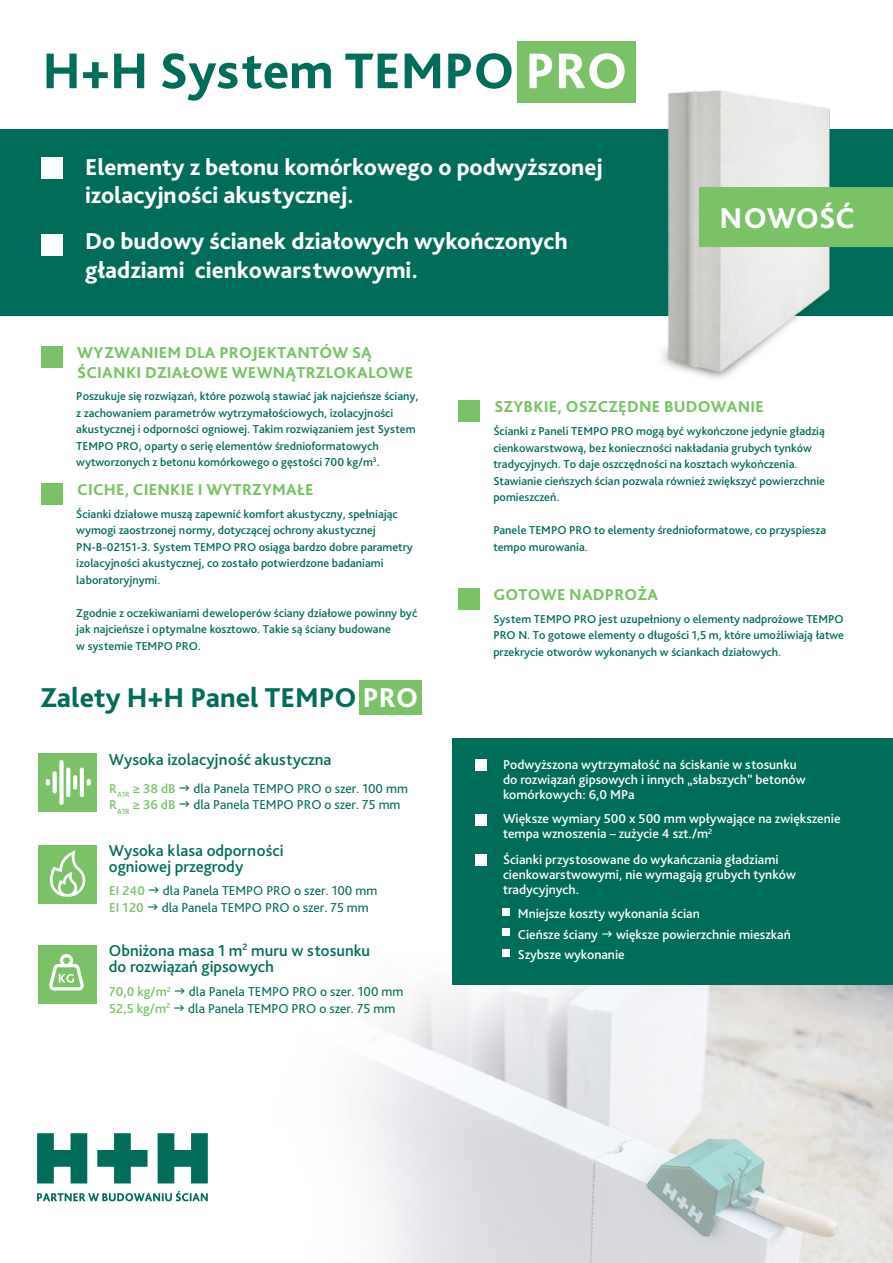
<style>
.page{position:relative;width:893px;height:1263px;background:#fff}
.page>*{position:absolute;margin:0;border:0;box-sizing:border-box;transform-origin:0 0}
.t1{font:800 52.5px "Bliss Pro";color:#006c5a}
.t2{font:800 30px "Bliss Pro";color:#fff}
.t3{font:800 28.5px "Bliss Pro";color:#006c5a}
.t4{font:800 24px "Bliss Pro";color:#fff}
.t5{font:800 16.5px "Bliss Pro";letter-spacing:.015em;color:#79c366}
.t6{font:500 16.5px/16.5px "Bliss Pro";color:#006c5a}
.t7{font:500 13.5px/15px "Bliss Pro";color:#fff}
.t8{font:13.5px "Bliss Pro";color:#006c5a}
.t9{font:500 13.5px "Bliss Pro";color:#79c366}
.t10{font:500 12px/16.5px "Bliss Pro";color:#006c5a}
.s1{color:#fff}
</style>
<div class="page">
<img style="left:37px;top:811px;width:856px;height:452px">
<div style="left:0;top:130px;width:893px;height:186px;background:#006c5a"></div>
<div style="left:42px;top:157px;width:21px;height:21px;background:#fff"></div>
<div style="left:42px;top:234px;width:21px;height:21px;background:#fff"></div>
<div style="left:42px;top:347px;width:21px;height:21px;background:#79c366"></div>
<div style="left:459px;top:401px;width:21px;height:21px;background:#79c366"></div>
<div style="left:459px;top:588px;width:21px;height:21px;background:#79c366"></div>
<div style="left:42px;top:483px;width:21px;height:21px;background:#79c366"></div>
<div style="left:517px;top:41px;width:119px;height:61px;background:#79c366"></div>
<div style="left:360px;top:680px;width:62px;height:34px;background:#79c366"></div>
<img style="left:588px;top:90px;width:285px;height:289px">
<div style="left:699px;top:187px;width:194px;height:60px;background:#79c366"></div>
<div style="left:38px;top:753px;width:59px;height:58px;background:#79c366"></div>
<svg style="left:46px;top:760px;width:45px;height:45px"></svg>
<div style="left:38px;top:845px;width:59px;height:58px;background:#79c366"></div>
<svg style="left:50px;top:850px;width:35px;height:47px"></svg>
<div style="left:38px;top:946px;width:59px;height:58px;background:#79c366"></div>
<svg style="left:49px;top:954px;width:35px;height:36px"></svg>
<div style="left:452px;top:738px;width:441px;height:246px;background:#006c5a"></div>
<div style="left:475px;top:814px;width:11px;height:11px;background:#fff"></div>
<div style="left:475px;top:759px;width:11px;height:11px;background:#fff"></div>
<div style="left:475px;top:854px;width:11px;height:11px;background:#fff"></div>
<div style="left:502px;top:908px;width:8px;height:8px;background:#fff"></div>
<div style="left:502px;top:928px;width:8px;height:8px;background:#fff"></div>
<div style="left:502px;top:949px;width:8px;height:7px;background:#fff"></div>
<svg style="left:37px;top:1133px;width:171px;height:50px"></svg>
<svg style="left:37px;top:1191px;width:171px;height:10px"></svg>
<svg style="left:149px;top:888px;width:10px;height:5px"></svg>
<svg style="left:148px;top:904px;width:10px;height:6px"></svg>
<svg style="left:175px;top:989px;width:10px;height:5px"></svg>
<svg style="left:174px;top:1005px;width:10px;height:6px"></svg>
<p class="t1" style="left:43px;top:38px;width:586px">H+H System TEMPO <span class="s1">PRO</span></p>
<p class="t4" style="left:85px;top:152px;width:519px">Elementy z betonu komórkowego o podwyższonej</p>
<p class="t4" style="left:85px;top:180px;width:270px">izolacyjności akustycznej.</p>
<p class="t4" style="left:85px;top:226px;width:484px">Do budowy ścianek działowych wykończonych</p>
<p class="t4" style="left:85px;top:255px;width:335px">gładziami cienkowarstwowymi.</p>
<p class="t5" style="left:77px;top:343px;width:296px">WYZWANIEM DLA PROJEKTANTÓW SĄ</p>
<p class="t5" style="left:77px;top:363px;width:338px">ŚCIANKI DZIAŁOWE WEWNĄTRZLOKALOWE</p>
<p class="t2" style="left:719px;top:200px;width:137px">NOWOŚĆ</p>
<p class="t10" style="left:76px;top:388px;width:344px">Poszukuje się rozwiązań, które pozwolą stawiać jak najcieńsze ściany,</p>
<p class="t10" style="left:76px;top:404px;width:341px">z zachowaniem parametrów wytrzymałościowych, izolacyjności akustycznej i odporności ogniowej. Takim rozwiązaniem jest System TEMPO PRO, oparty o serię elementów średnioformatowych wytworzonych z betonu komórkowego o gęstości 700 kg/m<sup>3</sup>.</p>
<p class="t5" style="left:77px;top:479px;width:238px">CICHE, CIENKIE I WYTRZYMAŁE</p>
<p class="t10" style="left:76px;top:505px;width:323px">Ścianki działowe muszą zapewnić komfort akustyczny, spełniając wymogi zaostrzonej normy, dotyczącej ochrony akustycznej</p>
<p class="t10" style="left:76px;top:538px;width:338px">PN-B-02151-3. System TEMPO PRO osiąga bardzo dobre parametry izolacyjności akustycznej, co zostało potwierdzone badaniami laboratoryjnymi.</p>
<p class="t10" style="left:76px;top:604px;width:342px">Zgodnie z oczekiwaniami deweloperów ściany działowe powinny być jak najcieńsze i optymalne kosztowo. Takie są ściany budowane</p>
<p class="t10" style="left:76px;top:637px;width:126px">w systemie TEMPO PRO.</p>
<p class="t3" style="left:40px;top:680px;width:379px">Zalety H+H Panel TEMPO <span class="s1">PRO</span></p>
<p class="t6" style="left:109px;top:751px;width:224px">Wysoka izolacyjność akustyczna</p>
<p class="t9" style="left:109px;top:780px;width:68px">R<sub>A1R</sub> ≥ 38 dB</p>
<p class="t8" style="left:194px;top:780px;width:216px">dla Panela TEMPO PRO o szer. 100 mm</p>
<p class="t9" style="left:109px;top:796px;width:68px">R<sub>A1R</sub> ≥ 36 dB</p>
<p class="t8" style="left:193px;top:796px;width:209px">dla Panela TEMPO PRO o szer. 75 mm</p>
<p class="t6" style="left:109px;top:842px;width:176px">Wysoka klasa odporności ogniowej przegrody</p>
<p class="t9" style="left:109px;top:882px;width:37px">EI 240</p>
<p class="t8" style="left:163px;top:882px;width:216px">dla Panela TEMPO PRO o szer. 100 mm</p>
<p class="t9" style="left:109px;top:899px;width:36px">EI 120</p>
<p class="t8" style="left:162px;top:899px;width:209px">dla Panela TEMPO PRO o szer. 75 mm</p>
<p class="t6" style="left:109px;top:941px;width:263px">Obniżona masa 1 m<sup>2</sup> muru w stosunku</p>
<p class="t6" style="left:109px;top:958px;width:166px">do rozwiązań gipsowych</p>
<p class="t9" style="left:109px;top:983px;width:63px">70,0 kg/m<sup>2</sup></p>
<p class="t8" style="left:189px;top:983px;width:216px">dla Panela TEMPO PRO o szer. 100 mm</p>
<p class="t9" style="left:109px;top:1000px;width:63px">52,5 kg/m<sup>2</sup></p>
<p class="t8" style="left:188px;top:1000px;width:209px">dla Panela TEMPO PRO o szer. 75 mm</p>
<p class="t5" style="left:494px;top:397px;width:271px">SZYBKIE, OSZCZĘDNE BUDOWANIE</p>
<p class="t10" style="left:493px;top:422px;width:333px">Ścianki z Paneli TEMPO PRO mogą być wykończone jedynie gładzią cienkowarstwową, bez konieczności nakładania grubych tynków tradycyjnych. To daje oszczędności na kosztach wykończenia.<br>Stawianie cieńszych ścian pozwala również zwiększyć powierzchnie pomieszczeń.</p>
<p class="t10" style="left:493px;top:521px;width:334px">Panele TEMPO PRO to elementy średnioformatowe, co przyspiesza tempo murowania.</p>
<p class="t5" style="left:493px;top:584px;width:166px">GOTOWE NADPROŻA</p>
<p class="t10" style="left:493px;top:610px;width:352px;text-align:justify">System TEMPO PRO jest uzupełniony o elementy nadprożowe TEMPO PRO N. To gotowe elementy o długości 1,5 m, które umożliwiają łatwe przekrycie otworów wykonanych w ściankach działowych.</p>
<p class="t7" style="left:503px;top:756px;width:304px">Podwyższona wytrzymałość na ściskanie w stosunku do rozwiązań gipsowych i innych „słabszych” betonów komórkowych: 6,0 MPa</p>
<p class="t7" style="left:503px;top:811px;width:339px">Większe wymiary 500 x 500 mm wpływające na zwiększenie tempa wznoszenia – zużycie 4 szt./m<sup>2</sup></p>
<p class="t7" style="left:503px;top:851px;width:294px">Ścianki przystosowane do wykańczania gładziami cienkowarstwowymi, nie wymagają grubych tynków</p>
<p class="t7" style="left:503px;top:881px;width:78px">tradycyjnych.</p>
<p class="t7" style="left:518px;top:905px;width:184px">Mniejsze koszty wykonania ścian</p>
<p class="t7" style="left:518px;top:927px;width:82px">Cieńsze ściany</p>
<p class="t7" style="left:616px;top:927px;width:176px">większe powierzchnie mieszkań</p>
<p class="t7" style="left:518px;top:946px;width:109px">Szybsze wykonanie</p>
</div>
